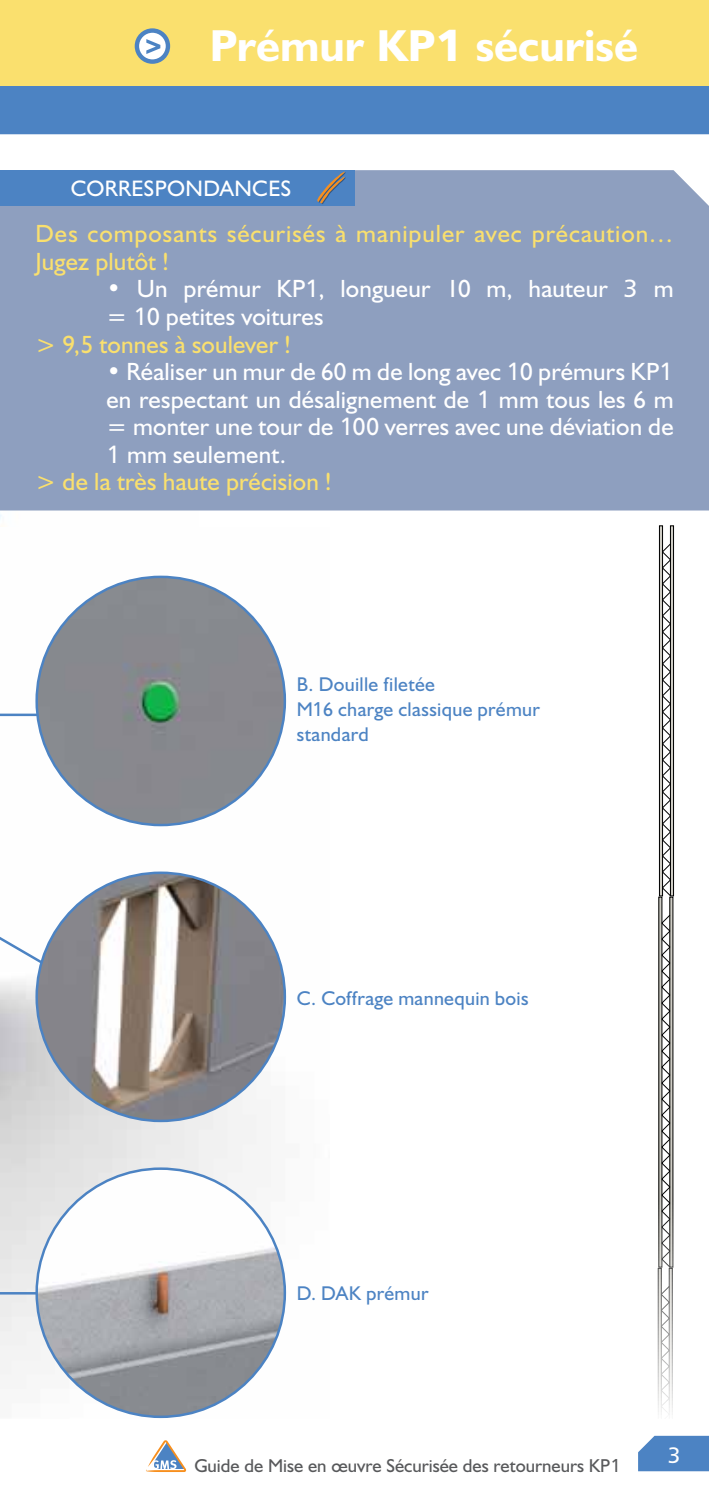
<style>
.page{position:relative;width:709px;height:1489px;background:#fff}
.page>*{position:absolute;margin:0;border:0;box-sizing:border-box;transform-origin:0 0}
.t1{font:700 45px "Humanist 521 BT";color:#fff}
.t2{font:25px "Humanist 521 BT";letter-spacing:.01em;color:#fff}
.t3{font:25px/27.5px "Humanist 521 BT";letter-spacing:.025em;color:#fae06e}
.t4{font:25px "Humanist 521 BT";letter-spacing:.005em;color:#fae06e}
.t5{font:22.5px "Humanist 521 BT";letter-spacing:.015em;color:#fff}
.t6{font:22.5px "Humanist 777 BT Roman B";color:#fff}
.t7{font:20px/25px "Humanist 521 BT";letter-spacing:.015em;color:#4c83c3}
.t8{font:18.75px "Humanist 521 BT";color:#58595b}
.s1{font-family:"Humanist 777 BT Black B";font-weight:400}
.s2{font-family:"Humanist 777 BT Roman B"}
</style>
<div class="page">
<svg style="left:638px;top:1435px;width:71px;height:35px;background:#5a8cc7"></svg>
<div style="left:0;top:85px;width:709px;height:50px;background:#4c83c3"></div>
<div style="left:0;top:0;width:709px;height:85px;background:#fae06e"></div>
<svg style="left:146px;top:1440px;width:40px;height:31px"></svg>
<img style="left:0;top:578px;width:287px;height:839px">
<div style="left:0;top:170px;width:709px;height:340px;background:#8e9fbf"></div>
<div style="left:0;top:170px;width:354px;height:36px;background:#4c83c3"></div>
<svg style="left:317px;top:171px;width:29px;height:33px"></svg>
<img style="left:37px;top:872px;width:248px;height:248px;border-radius:124px">
<svg style="left:137px;top:31px;width:31px;height:31px"></svg>
<div style="left:135px;top:28px;width:35px;height:36px;border:4px solid #4c83c3;border-radius:50%"></div>
<svg style="left:146px;top:39px;width:14px;height:15px"></svg>
<div style="left:37px;top:577px;width:248px;height:248px;background:#87898e;border-radius:124px"></div>
<svg style="left:0;top:671px;width:238px;height:624px"></svg>
<img style="left:37px;top:1168px;width:248px;height:248px;border-radius:124px">
<svg style="left:658px;top:914px;width:14px;height:501px"></svg>
<div style="left:670px;top:525px;width:4px;height:371px;border:1px solid #000"></div>
<div style="left:659px;top:525px;width:4px;height:371px;border:1px solid #000"></div>
<svg style="left:661px;top:543px;width:10px;height:353px"></svg>
<h1 class="t1" style="left:210px;top:17px;width:429px">Prémur KP<span class="s1">1</span> sécurisé</h1>
<p class="t5" style="left:71px;top:175px;width:222px">CORRESPONDANCES</p>
<p class="t3" style="left:35px;top:220px;width:639px">Des composants sécurisés à manipuler avec précaution…<br>Jugez plutôt !</p>
<p class="t2" style="left:106px;top:273px;width:568px">• Un prémur KP<span class="s2">1</span>, longueur 10 m, hauteur <span class="s2">3</span> m</p>
<p class="t2" style="left:106px;top:301px;width:219px">= <span class="s2">1</span>0 petites voitures</p>
<p class="t4" style="left:35px;top:328px;width:257px">&gt; 9,5 tonnes à soulever !</p>
<p class="t2" style="left:106px;top:356px;width:568px">• Réaliser un mur de 60 m de long avec <span class="s2">1</span>0 prémurs KP<span class="s2">1</span></p>
<p class="t2" style="left:106px;top:383px;width:568px">en respectant un désalignement de <span class="s2">1</span> mm tous les 6 m</p>
<p class="t2" style="left:106px;top:411px;width:568px">= monter une tour de <span class="s2">1</span>00 verres avec une déviation de</p>
<p class="t2" style="left:106px;top:438px;width:181px"><span class="s2">1</span> mm seulement.</p>
<p class="t3" style="left:35px;top:467px;width:297px">&gt; de la très haute précision !</p>
<p class="t7" style="left:297px;top:671px;width:245px">B. Douille filetée<br>M<span class="s2">1</span>6 charge classique prémur standard</p>
<p class="t7" style="left:297px;top:984px;width:233px">C. Coffrage mannequin bois</p>
<p class="t7" style="left:297px;top:1280px;width:133px">D. DAK prémur</p>
<p class="t8" style="left:194px;top:1453px;width:428px">Guide de Mise en œuvre Sécurisée des retourneurs KP<span class="s2">1</span></p>
<p class="t6" style="left:667px;top:1440px;width:14px">3</p>
</div>
